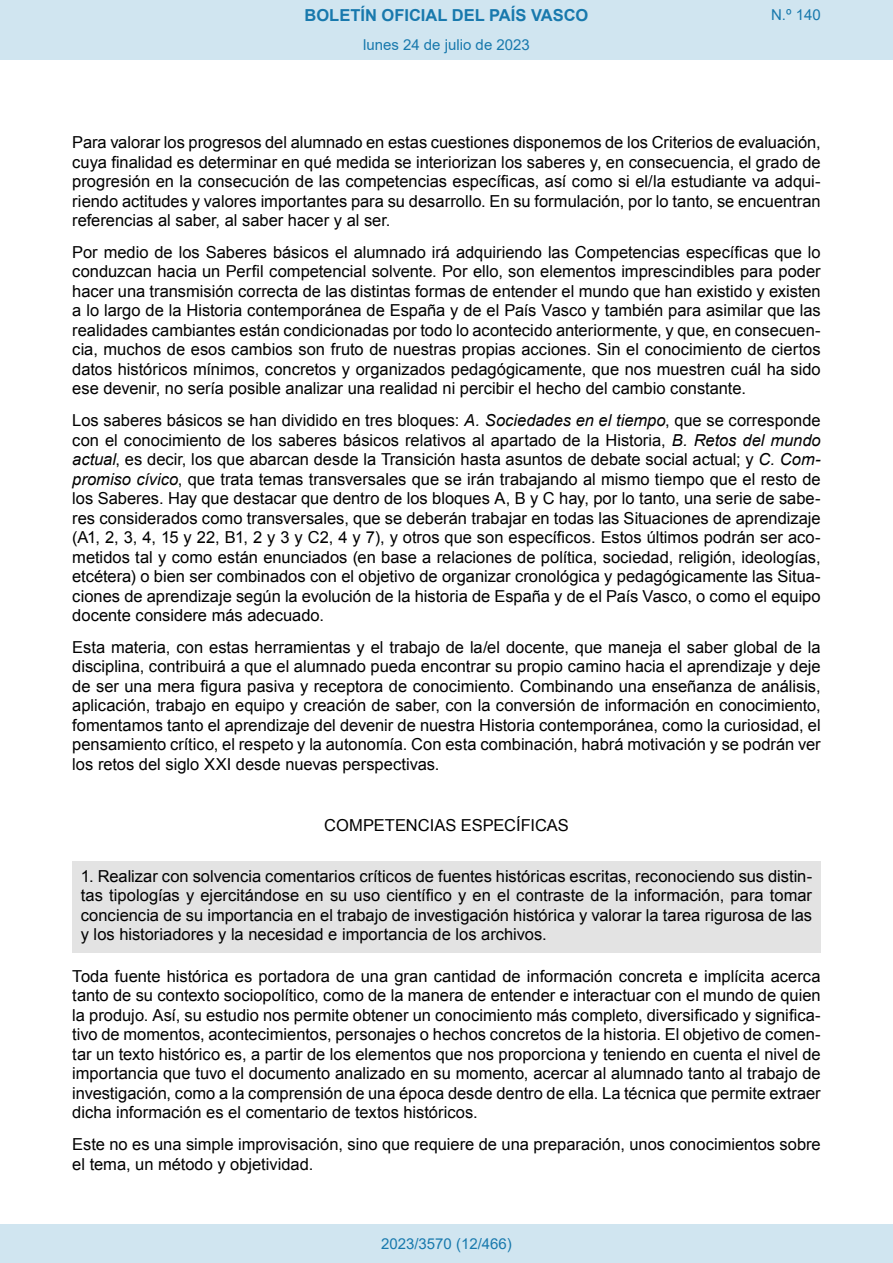
<style>
.page{position:relative;width:893px;height:1263px;background:#fff}
.page>*{position:absolute;margin:0;border:0;box-sizing:border-box;transform-origin:0 0}
.t1{font:16.5px/19.5px "Arial";color:#000;text-align:justify}
.t2{font:700 16.5px "Arial";color:#1879ad}
.Paginacion_Centro{font:15px "Arial";color:#1879ad}
.s1{font-style:italic}
</style>
<div class="page">
<div style="left:72px;top:861px;width:749px;height:91px;background:#e3e3e3"></div>
<div style="left:0;top:0;width:893px;height:60px;background:#d0e5f0"></div>
<div style="left:0;top:1225px;width:893px;height:38px;background:#d0e5f0"></div>
<p class="t2" style="left:305px;top:3px;width:285px">BOLETÍN OFICIAL DEL PAÍS VASCO</p>
<p class="Paginacion_Centro" style="left:771px;top:5px;width:51px">N.º 140</p>
<p class="Paginacion_Centro" style="left:363px;top:35px;width:168px">lunes 24 de julio de 2023</p>
<p class="t1" style="left:72px;top:133px;width:750px">Para valorar los progresos del alumnado en estas cuestiones disponemos de los Criterios de evaluación, cuya finalidad es determinar en qué medida se interiorizan los saberes y, en consecuencia, el grado de progresión en la consecución de las competencias específicas, así como si el/la estudiante va adqui&shy;riendo actitudes y valores importantes para su desarrollo. En su formulación, por lo tanto, se encuentran referencias al saber, al saber hacer y al ser.</p>
<p class="t1" style="left:72px;top:242px;width:750px">Por medio de los Saberes básicos el alumnado irá adquiriendo las Competencias específicas que lo conduzcan hacia un Perfil competencial solvente. Por ello, son elementos imprescindibles para poder hacer una transmisión correcta de las distintas formas de entender el mundo que han existido y existen a lo largo de la Historia contemporánea de España y de el País Vasco y también para asimilar que las realidades cambiantes están condicionadas por todo lo acontecido anteriormente, y que, en consecuen&shy;cia, muchos de esos cambios son fruto de nuestras propias acciones. Sin el conocimiento de ciertos datos históricos mínimos, concretos y organizados pedagógicamente, que nos muestren cuál ha sido ese devenir, no sería posible analizar una realidad ni percibir el hecho del cambio constante.</p>
<p class="t1" style="left:72px;top:411px;width:750px">Los saberes básicos se han dividido en tres bloques: <span class="s1">A. Sociedades en el tiempo</span>, que se corresponde con el conocimiento de los saberes básicos relativos al apartado de la Historia, <span class="s1">B. Retos del mundo actual</span>, es decir, los que abarcan desde la Transición hasta asuntos de debate social actual; y <span class="s1">C. Com&shy;promiso cívico</span>, que trata temas transversales que se irán trabajando al mismo tiempo que el resto de los Saberes. Hay que destacar que dentro de los bloques A, B y C hay, por lo tanto, una serie de sabe&shy;res considerados como transversales, que se deberán trabajar en todas las Situaciones de aprendizaje (A1, 2, 3, 4, 15 y 22, B1, 2 y 3 y C2, 4 y 7), y otros que son específicos. Estos últimos podrán ser aco&shy;metidos tal y como están enunciados (en base a relaciones de política, sociedad, religión, ideologías, etcétera) o bien ser combinados con el objetivo de organizar cronológica y pedagógicamente las Situa&shy;ciones de aprendizaje según la evolución de la historia de España y de el País Vasco, o como el equipo docente considere más adecuado.</p>
<p class="t1" style="left:72px;top:637px;width:750px">Esta materia, con estas herramientas y el trabajo de la/el docente, que maneja el saber global de la disciplina, contribuirá a que el alumnado pueda encontrar su propio camino hacia el aprendizaje y deje de ser una mera figura pasiva y receptora de conocimiento. Combinando una enseñanza de análisis, aplicación, trabajo en equipo y creación de saber, con la conversión de información en conocimiento, fomentamos tanto el aprendizaje del devenir de nuestra Historia contemporánea, como la curiosidad, el pensamiento crítico, el respeto y la autonomía. Con esta combinación, habrá motivación y se podrán ver los retos del siglo XXI desde nuevas perspectivas.</p>
<p class="t1" style="left:324px;top:815px;width:246px">COMPETENCIAS ESPECÍFICAS</p>
<p class="t1" style="left:81px;top:866px;width:733px">1. Realizar con solvencia comentarios críticos de fuentes históricas escritas, reconociendo sus distin&shy;tas tipologías y ejercitándose en su uso científico y en el contraste de la información, para tomar conciencia de su importancia en el trabajo de investigación histórica y valorar la tarea rigurosa de las y los historiadores y la necesidad e importancia de los archivos.</p>
<p class="t1" style="left:72px;top:966px;width:750px">Toda fuente histórica es portadora de una gran cantidad de información concreta e implícita acerca tanto de su contexto sociopolítico, como de la manera de entender e interactuar con el mundo de quien la produjo. Así, su estudio nos permite obtener un conocimiento más completo, diversificado y significa&shy;tivo de momentos, acontecimientos, personajes o hechos concretos de la historia. El objetivo de comen&shy;tar un texto histórico es, a partir de los elementos que nos proporciona y teniendo en cuenta el nivel de importancia que tuvo el documento analizado en su momento, acercar al alumnado tanto al trabajo de investigación, como a la comprensión de una época desde dentro de ella. La técnica que permite extraer dicha información es el comentario de textos históricos.</p>
<p class="t1" style="left:72px;top:1135px;width:750px">Este no es una simple improvisación, sino que requiere de una preparación, unos conocimientos sobre el tema, un método y objetividad.</p>
<p class="Paginacion_Centro" style="left:381px;top:1234px;width:132px">2023/3570 (12/466)</p>
</div>
